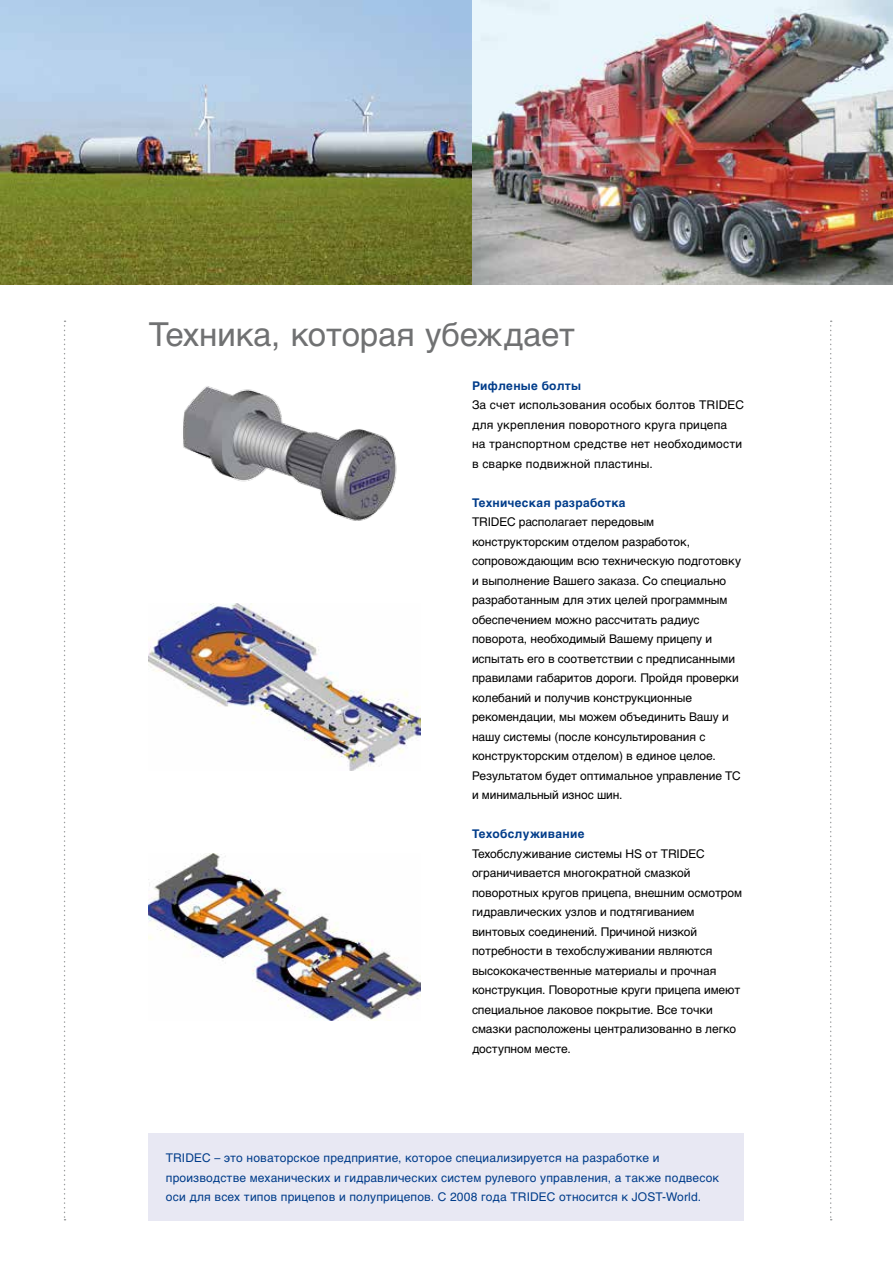
<style>
.page{position:relative;width:893px;height:1263px;background:#fff}
.page>*{position:absolute;margin:0;border:0;box-sizing:border-box;transform-origin:0 0}
.t1{font:33px "Helvetica Cyr Upright";letter-spacing:-.01em;color:#707172}
.t2{font:12px/19.5px "Helvetica Cyr Upright";letter-spacing:-.005em;color:#000}
.t3{font:12px/19.5px "Helvetica Cyr Upright";letter-spacing:.015em;color:#003c8a}
.t4{font:12px/19.5px "Helvetica Cyr Upright";letter-spacing:.015em;color:#000}
.t5{font:700 12px "Helvetica Cyr";letter-spacing:.025em;color:#003c8a}
</style>
<div class="page">
<svg style="left:64px;top:320px;width:2px;height:900px"></svg>
<svg style="left:830px;top:321px;width:2px;height:899px"></svg>
<img style="left:0;top:0;width:893px;height:285px">
<img style="left:149px;top:603px;width:272px;height:168px">
<img style="left:149px;top:854px;width:272px;height:166px">
<img style="left:183px;top:386px;width:214px;height:135px">
<div style="left:149px;top:1133px;width:595px;height:87px;background:#e8e8f3"></div>
<h1 class="t1" style="left:149px;top:316px;width:428px">Техника, которая убеждает</h1>
<p class="t5" style="left:472px;top:379px;width:111px">Рифленые болты</p>
<p class="t4" style="left:472px;top:395px;width:274px">За счет использования особых болтов TRIDEC для укрепления поворотного круга прицепа<br>на транспортном средстве нет необходимости в сварке подвижной пластины.</p>
<p class="t5" style="left:472px;top:496px;width:155px">Техническая разработка</p>
<p class="t2" style="left:472px;top:512px;width:270px">TRIDEC располагает передовым конструкторским отделом разработок, сопровождающим всю техническую подготовку и выполнение Вашего заказа. Со специально разработанным для этих целей программным обеспечением можно рассчитать радиус поворота, необходимый Вашему прицепу и испытать его в соответствии с предписанными правилами габаритов дороги. Пройдя проверки колебаний и получив конструкционные рекомендации, мы можем объединить Вашу и нашу системы (после консультирования с конструкторским отделом) в единое целое.<br>Результатом будет оптимальное управление ТС и минимальный износ шин.</p>
<p class="t5" style="left:472px;top:827px;width:114px">Техобслуживание</p>
<p class="t2" style="left:472px;top:844px;width:272px">Техобслуживание системы HS от TRIDEC ограничивается многократной смазкой поворотных кругов прицепа, внешним осмотром гидравлических узлов и подтягиванием винтовых соединений. Причиной низкой потребности в техобслуживании являются высококачественные материалы и прочная конструкция. Поворотные круги прицепа имеют специальное лаковое покрытие. Все точки смазки расположены централизованно в легко доступном месте.</p>
<p class="t3" style="left:166px;top:1148px;width:555px">TRIDEC – это новаторское предприятие, которое специализируется на разработке и производстве механических и гидравлических систем рулевого управления, а также подвесок оси для всех типов прицепов и полуприцепов. С 2008 года TRIDEC относится к JOST-World.</p>
</div>
